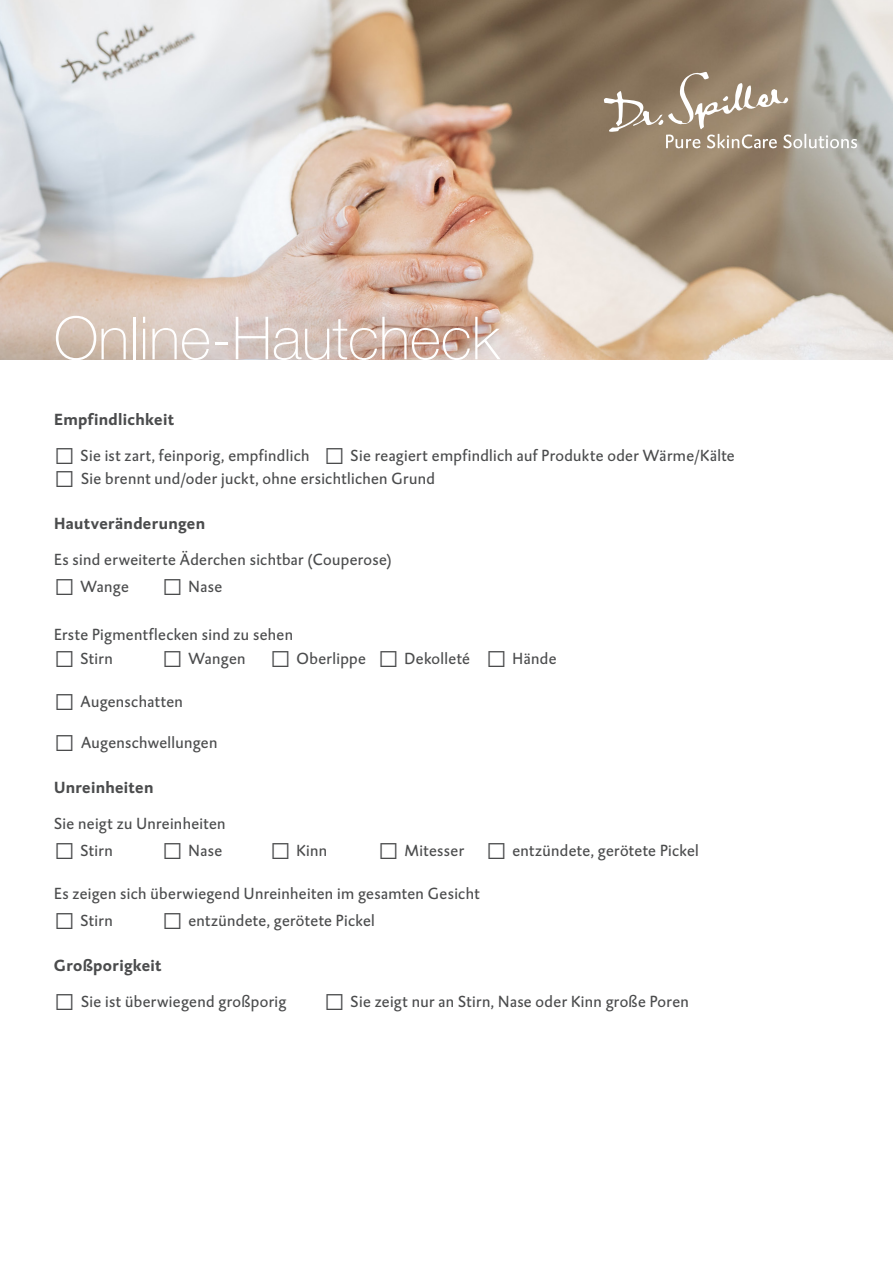
<style>
.page{position:relative;width:893px;height:1263px;background:#fff}
.page>*{position:absolute;margin:0;border:0;box-sizing:border-box;transform-origin:0 0}
.t1{font:100 59.55px "Helvetica Neue LT";color:#fff}
.t2{font:16.5px "DTL Caspari T";letter-spacing:.02em;color:#4b4c4d}
.t3{font:700 16.5px "DTL Caspari T";letter-spacing:.02em;color:#4b4c4d}
.s1{font-family:"Arial";font-size:34.5px}
</style>
<div class="page">
<img style="left:0;top:0;width:893px;height:359px">
<svg style="left:604px;top:72px;width:253px;height:76px;background:#a79a89"></svg>
<h1 class="t1" style="left:54px;top:304px;width:447px">Online-Hautcheck</h1>
<p class="t3" style="left:54px;top:409px;width:122px">Empfindlichkeit</p>
<p class="t2" style="left:54px;top:446px;width:682px"><span class="s1">□</span> Sie ist zart, feinporig, empfindlich <span class="s1">□</span> Sie reagiert empfindlich auf Produkte oder Wärme/Kälte</p>
<p class="t2" style="left:54px;top:468px;width:382px"><span class="s1">□</span> Sie brennt und/oder juckt, ohne ersichtlichen Grund</p>
<p class="t3" style="left:54px;top:512px;width:153px">Hautveränderungen</p>
<p class="t2" style="left:54px;top:549px;width:339px">Es sind erweiterte Äderchen sichtbar (Couperose)</p>
<p class="t2" style="left:54px;top:576px;width:170px"><span class="s1">□</span> Wange <span class="s1">□</span> Nase</p>
<p class="t2" style="left:54px;top:624px;width:241px">Erste Pigmentflecken sind zu sehen</p>
<p class="t2" style="left:54px;top:648px;width:60px"><span class="s1">□</span> Stirn</p>
<p class="t2" style="left:162px;top:648px;width:396px"><span class="s1">□</span> Wangen <span class="s1">□</span> Oberlippe <span class="s1">□</span> Dekolleté <span class="s1">□</span> Hände</p>
<p class="t2" style="left:54px;top:691px;width:130px"><span class="s1">□</span> Augenschatten</p>
<p class="t2" style="left:54px;top:733px;width:165px"><span class="s1">□</span> Augenschwellungen</p>
<p class="t3" style="left:54px;top:776px;width:101px">Unreinheiten</p>
<p class="t2" style="left:54px;top:813px;width:173px">Sie neigt zu Unreinheiten</p>
<p class="t2" style="left:54px;top:840px;width:60px"><span class="s1">□</span> Stirn</p>
<p class="t2" style="left:162px;top:840px;width:62px"><span class="s1">□</span> Nase</p>
<p class="t2" style="left:270px;top:840px;width:59px"><span class="s1">□</span> Kinn</p>
<p class="t2" style="left:378px;top:840px;width:322px"><span class="s1">□</span> Mitesser <span class="s1">□</span> entzündete, gerötete Pickel</p>
<p class="t2" style="left:54px;top:884px;width:427px">Es zeigen sich überwiegend Unreinheiten im gesamten Gesicht</p>
<p class="t2" style="left:54px;top:911px;width:60px"><span class="s1">□</span> Stirn</p>
<p class="t2" style="left:162px;top:911px;width:214px"><span class="s1">□</span> entzündete, gerötete Pickel</p>
<p class="t3" style="left:54px;top:954px;width:109px">Großporigkeit</p>
<p class="t2" style="left:54px;top:991px;width:636px"><span class="s1">□</span> Sie ist überwiegend großporig <span class="s1">□</span> Sie zeigt nur an Stirn, Nase oder Kinn große Poren</p>
</div>
